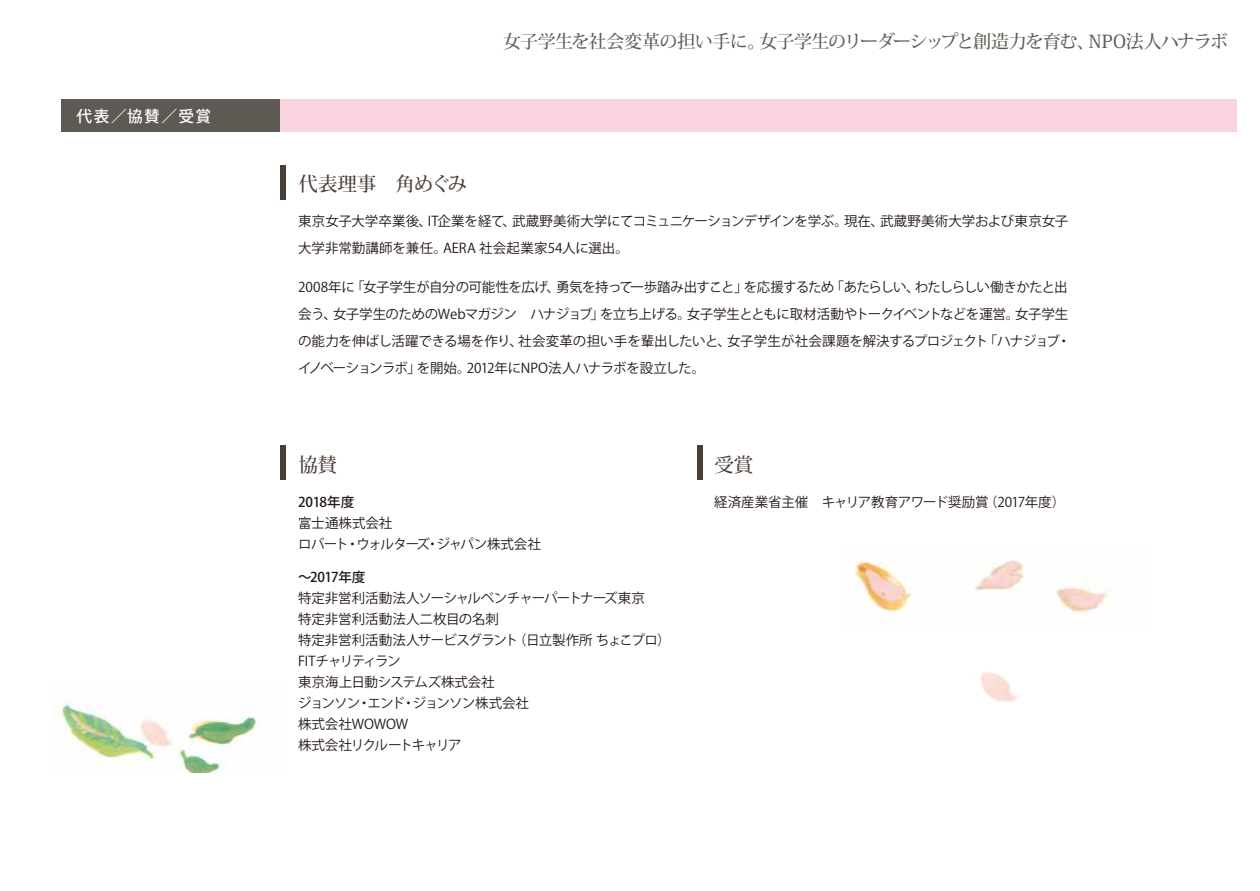
<style>
.page{position:relative;width:1260px;height:891px;background:#fff}
.page>*{position:absolute;margin:0;border:0;box-sizing:border-box;transform-origin:0 0}
.t1{font:500 19.5px "Koz Min Pr 6 N";letter-spacing:-.05em;color:#4a3c36}
.t2{font:500 19.5px "Koz Min Pr 6 N";letter-spacing:-.025em;color:#4a3c36}
.t3{font:500 18px "Koz Min Pr 6 N";letter-spacing:-.045em;color:#5e5953}
.t4{font:500 15.6px "Koz Go Pr 6 N";color:#fff}
.t5{font:13.5px/21px "Koz Go Pro";letter-spacing:-.025em;color:#221815}
.t6{font:500 13.5px "Koz Go Pro";letter-spacing:-.015em;color:#221815}
</style>
<div class="page">
<div style="left:61px;top:99px;width:1176px;height:32px;background:#f9d3dd"></div>
<div style="left:62px;top:99px;width:218px;height:32px;background:#5e5953"></div>
<img style="left:855px;top:560px;width:256px;height:143px">
<img style="left:56px;top:700px;width:204px;height:73px">
<div style="left:280px;top:165px;width:6px;height:35px;background:#4a3c36"></div>
<div style="left:280px;top:446px;width:6px;height:34px;background:#4a3c36"></div>
<div style="left:697px;top:446px;width:6px;height:34px;background:#4a3c36"></div>
<p class="t4" style="left:77px;top:107px;width:136px">代表／協賛／受賞</p>
<h2 class="t3" style="left:503px;top:32px;width:727px">女子学生を社会変革の担い手に。女子学生のリーダーシップと創造力を育む、NPO法人ハナラボ</h2>
<h1 class="t1" style="left:298px;top:173px;width:170px">代表理事　角めぐみ</h1>
<p class="t5" style="left:298px;top:208px;width:772px;line-height:27px">東京女子大学卒業後、IT企業を経て、武蔵野美術大学にてコミュニケーションデザインを学ぶ。現在、武蔵野美術大学および東京女子大学非常勤講師を兼任。AERA 社会起業家54人に選出。</p>
<p class="t5" style="left:298px;top:274px;width:774px;line-height:27px">2008年に「女子学生が自分の可能性を広げ、勇気を持って一歩踏み出すこと」を応援するため「あたらしい、わたしらしい働きかたと出会う、女子学生のためのWebマガジン　ハナジョブ」を立ち上げる。女子学生とともに取材活動やトークイベントなどを運営。女子学生の能力を伸ばし活躍できる場を作り、社会変革の担い手を輩出したいと、女子学生が社会課題を解決するプロジェクト「ハナジョブ・イノベーションラボ」を開始。2012年にNPO法人ハナラボを設立した。</p>
<h1 class="t2" style="left:298px;top:454px;width:40px">協賛</h1>
<p class="t6" style="left:298px;top:493px;width:58px">2018年度</p>
<p class="t5" style="left:298px;top:512px;width:244px">富士通株式会社<br>ロバート・ウォルターズ・ジャパン株式会社</p>
<p class="t6" style="left:298px;top:568px;width:69px">～2017年度</p>
<p class="t5" style="left:298px;top:587px;width:374px">特定非営利活動法人ソーシャルベンチャーパートナーズ東京<br>特定非営利活動法人二枚目の名刺<br>特定非営利活動法人サービスグラント（日立製作所 ちょこプロ）<br>FITチャリティラン<br>東京海上日動システムズ株式会社<br>ジョンソン・エンド・ジョンソン株式会社<br>株式会社WOWOW<br>株式会社リクルートキャリア</p>
<h1 class="t2" style="left:715px;top:454px;width:40px">受賞</h1>
<p class="t5" style="left:714px;top:491px;width:353px">経済産業省主催　キャリア教育アワード奨励賞（2017年度）</p>
</div>
